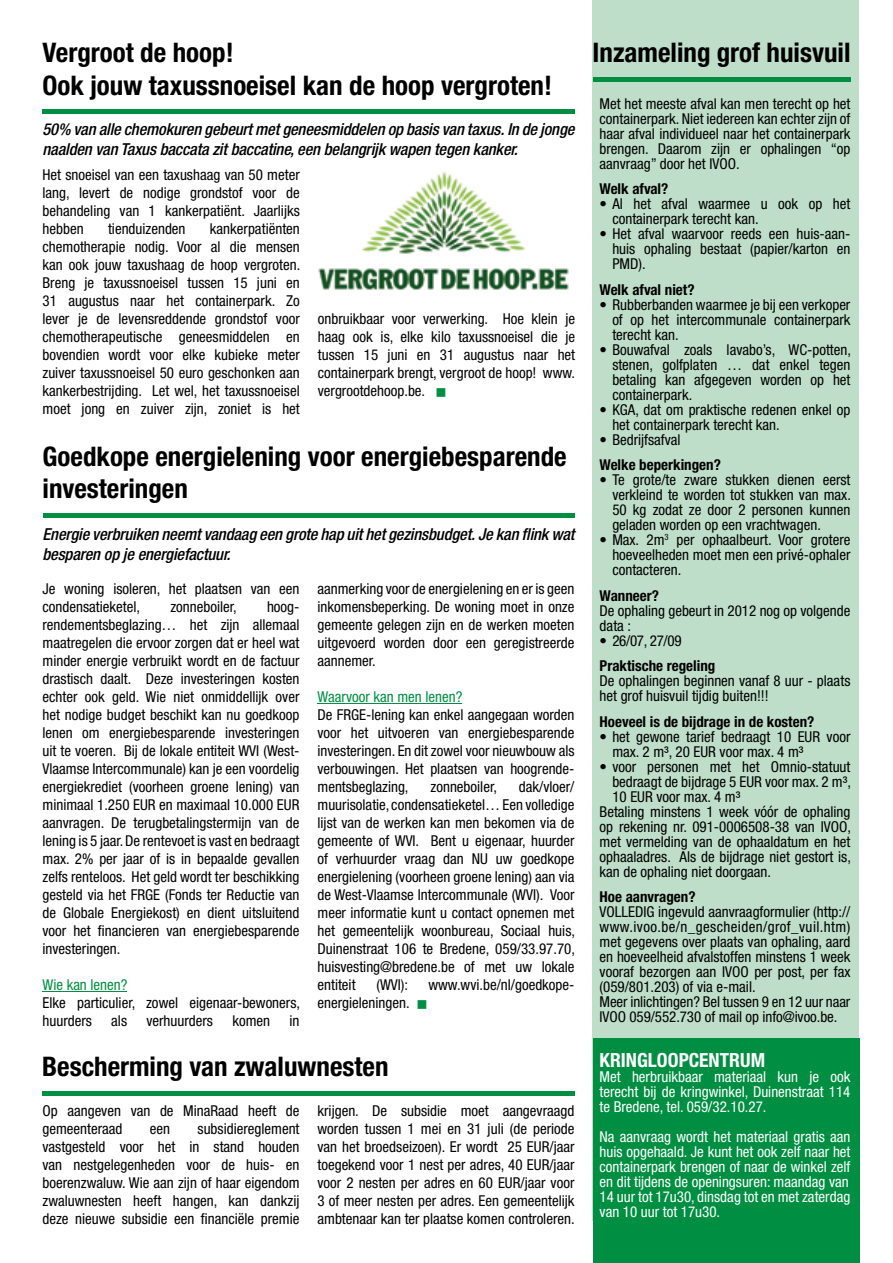
<style>
.page{position:relative;width:893px;height:1263px;background:#fff}
.page>*{position:absolute;margin:0;border:0;box-sizing:border-box;transform-origin:0 0}
.t1{font:700 condensed 27px/32.4px "Helvetica Neue LT Std";color:#000}
.t2{font:700 condensed 19.5px "Helvetica Neue LT Std";color:#fff}
.t3{font:italic 500 condensed 16.5px/19.8px "Helvetica Neue LT Std";letter-spacing:-.01em;color:#000}
.t4{font:condensed 15px/18px "Helvetica Neue LT Std";color:#000;text-align:justify}
.t5{font:condensed 15px/15px "Helvetica Neue LT Std";color:#fff;text-align:justify}
.t6{font:700 condensed 15px "Helvetica Neue LT Std";color:#000}
.t7{font:condensed 15px "Helvetica Neue LT Std";color:#008f42}
.s1{color:#008f42}
</style>
<div class="page">
<hr style="left:43px;top:991px;width:84px;height:1px;background:#008f42">
<hr style="left:317px;top:703px;width:145px;height:1px;background:#008f42">
<div style="left:43px;top:109px;width:532px;height:5px;background:#008f42"></div>
<hr style="left:43px;top:513px;width:531px;height:4px;background:#008f42">
<div style="left:593px;top:0;width:266px;height:1220px;background:#bedec9"></div>
<div style="left:593px;top:1039px;width:267px;height:224px;background:#008f42"></div>
<div style="left:593px;top:77px;width:257px;height:5px;background:#008f42"></div>
<img style="left:318px;top:172px;width:251px;height:118px">
<hr style="left:42px;top:1091px;width:532px;height:4px;background:#008f42">
<h1 class="t1" style="left:43px;top:36px;width:511px">Vergroot de hoop!<br>Ook jouw taxussnoeisel kan de hoop vergroten!</h1>
<p class="t3" style="left:43px;top:119px;width:533px">50% van alle chemokuren gebeurt met geneesmiddelen op basis van taxus. In de jonge naalden van Taxus baccata zit baccatine, een belangrijk wapen tegen kanker.</p>
<p class="t4" style="left:43px;top:166px;width:259px">Het snoeisel van een taxushaag van 50 meter lang, levert de nodige grondstof voor de behandeling van 1 kankerpatiënt. Jaarlijks hebben</p>
<p class="t4" style="left:43px;top:220px;width:259px;text-indent:167px">kankerpatiënten chemotherapie nodig. Voor al die mensen kan ook jouw taxushaag de hoop vergroten.<br>Breng je taxussnoeisel tussen 15 juni en 31 augustus naar het containerpark. Zo lever je de levensreddende grondstof voor chemotherapeutische geneesmiddelen en bovendien wordt voor elke kubieke meter zuiver taxussnoeisel 50 euro geschonken aan kankerbestrijding. Let wel, het taxussnoeisel moet jong en zuiver zijn, zoniet is het</p>
<p class="t4" style="left:108px;top:220px;width:79px">tienduizenden</p>
<p class="t4" style="left:318px;top:310px;width:259px">onbruikbaar voor verwerking. Hoe klein je haag ook is, elke kilo taxussnoeisel die je tussen 15 juni en 31 augustus naar het containerpark brengt, vergroot de hoop! www. vergrootdehoop.be. <span class="s1">■</span></p>
<h1 class="t1" style="left:43px;top:440px;width:526px">Goedkope energielening voor energiebesparende investeringen</h1>
<p class="t3" style="left:43px;top:524px;width:533px">Energie verbruiken neemt vandaag een grote hap uit het gezinsbudget. Je kan flink wat besparen op je energiefactuur.</p>
<p class="t4" style="left:43px;top:580px;width:258px">Je woning isoleren, het plaatsen van een condensatieketel,</p>
<p class="t4" style="left:43px;top:598px;width:259px;text-indent:224px">hoog&shy;rendementsbeglazing… het zijn allemaal maatregelen die ervoor zorgen dat er heel wat minder energie verbruikt wordt en de factuur drastisch daalt. Deze investeringen kosten echter ook geld. Wie niet onmiddellijk over het nodige budget beschikt kan nu goedkoop lenen om energiebesparende investeringen uit te voeren. Bij de lokale entiteit WVI (West-Vlaamse Intercommunale) kan je een voordelig energiekrediet (voorheen groene lening) van minimaal 1.250 EUR en maximaal 10.000 EUR aanvragen. De terugbetalingstermijn van de lening is 5 jaar. De rentevoet is vast en bedraagt max. 2% per jaar of is in bepaalde gevallen zelfs renteloos. Het geld wordt ter beschikking gesteld via het FRGE (Fonds ter Reductie van de Globale Energiekost) en dient uitsluitend voor het financieren van energiebesparende investeringen.</p>
<p class="t7" style="left:43px;top:976px;width:86px">Wie kan lenen?</p>
<p class="t4" style="left:43px;top:994px;width:259px">Elke particulier, zowel eigenaar-bewoners, huurders</p>
<p class="t4" style="left:170px;top:598px;width:68px">zonneboiler,</p>
<p class="t4" style="left:111px;top:1012px;width:17px">als</p>
<p class="t4" style="left:146px;top:1012px;width:68px">verhuurders</p>
<p class="t4" style="left:232px;top:1012px;width:39px">komen</p>
<p class="t4" style="left:289px;top:1012px;width:12px">in</p>
<p class="t4" style="left:317px;top:580px;width:258px">aanmerking voor de energielening en er is geen inkomensbeperking. De woning moet in onze gemeente gelegen zijn en de werken moeten uitgevoerd worden door een geregistreerde aannemer.</p>
<p class="t7" style="left:317px;top:688px;width:146px">Waarvoor kan men lenen?</p>
<p class="t4" style="left:317px;top:706px;width:258px">De FRGE-lening kan enkel aangegaan worden voor het uitvoeren van energiebesparende investeringen. En dit zowel voor nieuwbouw als verbouwingen. Het plaatsen van hoogrende&shy;mentsbeglazing,</p>
<p class="t4" style="left:317px;top:778px;width:259px;text-indent:201px">dak/vloer/ muurisolatie, condensatieketel… Een volledige lijst van de werken kan men bekomen via de gemeente of WVI. Bent u eigenaar, huurder of verhuurder vraag dan NU uw goedkope energielening (voorheen groene lening) aan via de West-Vlaamse Intercommunale (WVI). Voor meer informatie kunt u contact opnemen met het gemeentelijk woonbureau, Sociaal huis, Duinenstraat 106 te Bredene, 059/33.97.70, huisvesting@bredene.be of met uw lokale entiteit</p>
<p class="t4" style="left:431px;top:778px;width:68px">zonneboiler,</p>
<p class="t4" style="left:376px;top:976px;width:33px">(WVI):</p>
<p class="t4" style="left:428px;top:976px;width:148px">www.wvi.be/nl/goedkope-</p>
<p class="t4" style="left:317px;top:994px;width:112px">energieleningen. <span class="s1">■</span></p>
<h1 class="t1" style="left:42px;top:1050px;width:348px">Bescherming van zwaluwnesten</h1>
<p class="t4" style="left:43px;top:1102px;width:258px">Op aangeven van de MinaRaad heeft de gemeenteraad</p>
<p class="t4" style="left:43px;top:1120px;width:258px;text-indent:155px">subsidiereglement vastgesteld voor het in stand houden van nestgelegenheden voor de huis- en boerenzwaluw. Wie aan zijn of haar eigendom zwaluwnesten heeft hangen, kan dankzij deze nieuwe subsidie een financiële premie</p>
<p class="t4" style="left:150px;top:1120px;width:22px">een</p>
<p class="t4" style="left:317px;top:1102px;width:259px">krijgen. De subsidie moet aangevraagd worden tussen 1 mei en 31 juli (de periode van het broedseizoen). Er wordt 25 EUR/jaar toegekend voor 1 nest per adres, 40 EUR/jaar voor 2 nesten per adres en 60 EUR/jaar voor 3 of meer nesten per adres. Een gemeentelijk ambtenaar kan ter plaatse komen controleren.</p>
<h1 class="t1" style="left:593px;top:36px;width:259px">Inzameling grof huisvuil</h1>
<p class="t4" style="left:600px;top:96px;width:252px;line-height:15px">Met het meeste afval kan men terecht op het containerpark. Niet iedereen kan echter zijn of haar afval individueel naar het containerpark brengen. Daarom zijn er ophalingen “op aanvraag” door het IVOO.</p>
<p class="t6" style="left:600px;top:180px;width:70px">Welk afval?</p>
<p class="t4" style="left:612px;top:196px;width:240px;line-height:15px;text-indent:-13px">• Al het afval waarmee u ook op het containerpark terecht kan.</p>
<p class="t4" style="left:612px;top:226px;width:240px;line-height:15px;text-indent:-13px">• Het afval waarvoor reeds een huis-aan&shy;huis ophaling bestaat (papier/karton en PMD).</p>
<p class="t6" style="left:600px;top:280px;width:96px">Welk afval niet?</p>
<p class="t4" style="left:612px;top:297px;width:240px;line-height:15px;text-indent:-13px">• Rubberbanden waarmee je bij een verkoper of op het intercommunale containerpark terecht kan.</p>
<p class="t4" style="left:612px;top:342px;width:240px;line-height:15px;text-indent:-13px">• Bouwafval zoals lavabo’s, WC-potten, stenen, golfplaten … dat enkel tegen betaling kan afgegeven worden op het containerpark.</p>
<p class="t4" style="left:612px;top:402px;width:240px;line-height:15px;text-indent:-13px">• KGA, dat om praktische redenen enkel op het containerpark terecht kan.</p>
<p class="t4" style="left:600px;top:430px;width:83px">• Bedrijfsafval</p>
<p class="t6" style="left:600px;top:456px;width:123px">Welke beperkingen?</p>
<p class="t4" style="left:612px;top:472px;width:240px;line-height:15px;text-indent:-13px">• Te grote/te zware stukken dienen eerst verkleind te worden tot stukken van max.<br>50 kg zodat ze door 2 personen kunnen geladen worden op een vrachtwagen.</p>
<p class="t4" style="left:612px;top:532px;width:240px;line-height:15px;text-indent:-13px">• Max. 2m<sup>3</sup> per ophaalbeurt. Voor grotere hoeveelheden moet men een privé-ophaler contacteren.</p>
<p class="t6" style="left:600px;top:586px;width:61px">Wanneer?</p>
<p class="t4" style="left:600px;top:603px;width:252px;line-height:15px">De ophaling gebeurt in 2012 nog op volgende data :</p>
<p class="t4" style="left:600px;top:631px;width:84px">• 26/07, 27/09</p>
<p class="t6" style="left:600px;top:657px;width:117px">Praktische regeling</p>
<p class="t4" style="left:600px;top:673px;width:252px;line-height:15px">De ophalingen beginnen vanaf 8 uur - plaats het grof huisvuil tijdig buiten!!!</p>
<p class="t6" style="left:600px;top:712px;width:216px">Hoeveel is de bijdrage in de kosten?</p>
<p class="t4" style="left:612px;top:729px;width:240px;line-height:15px;text-indent:-13px">• het gewone tarief bedraagt 10 EUR voor max. 2 m³, 20 EUR voor max. 4 m³</p>
<p class="t4" style="left:600px;top:757px;width:252px">• voor personen met het Omnio-statuut</p>
<p class="t4" style="left:612px;top:772px;width:240px">bedraagt de bijdrage 5 EUR voor max. 2 m³,</p>
<p class="t4" style="left:612px;top:787px;width:130px">10 EUR voor max. 4 m³</p>
<p class="t4" style="left:600px;top:802px;width:252px">Betaling minstens 1 week vóór de ophaling</p>
<p class="t4" style="left:600px;top:817px;width:253px">op rekening nr. 091-0006508-38 van IVOO,</p>
<p class="t4" style="left:600px;top:832px;width:252px">met vermelding van de ophaaldatum en het</p>
<p class="t4" style="left:600px;top:847px;width:253px">ophaaladres. Als de bijdrage niet gestort is,</p>
<p class="t4" style="left:600px;top:862px;width:173px">kan de ophaling niet doorgaan.</p>
<p class="t6" style="left:600px;top:888px;width:98px">Hoe aanvragen?</p>
<p class="t4" style="left:600px;top:904px;width:252px;line-height:15px;text-align:left">VOLLEDIG ingevuld aanvraagformulier (http:// www.ivoo.be/n_gescheiden/grof_vuil.htm) met gegevens over plaats van ophaling, aard en hoeveelheid afvalstoffen minstens 1 week vooraf bezorgen aan IVOO per post, per fax (059/801.203) of via e-mail.<br>Meer inlichtingen? Bel tussen 9 en 12 uur naar IVOO 059/552.730 of mail op info@ivoo.be.</p>
<h2 class="t2" style="left:600px;top:1048px;width:167px">KRINGLOOPCENTRUM</h2>
<p class="t5" style="left:600px;top:1069px;width:252px">Met herbruikbaar materiaal kun je ook terecht bij de kringwinkel, Duinenstraat 114 te Bredene, tel. 059/32.10.27.</p>
<p class="t5" style="left:600px;top:1129px;width:252px">Na aanvraag wordt het materiaal gratis aan huis opgehaald. Je kunt het ook zelf naar het containerpark brengen of naar de winkel zelf en dit tijdens de openingsuren: maandag van 14 uur tot 17u30, dinsdag tot en met zaterdag van 10 uur tot 17u30.</p>
</div>
